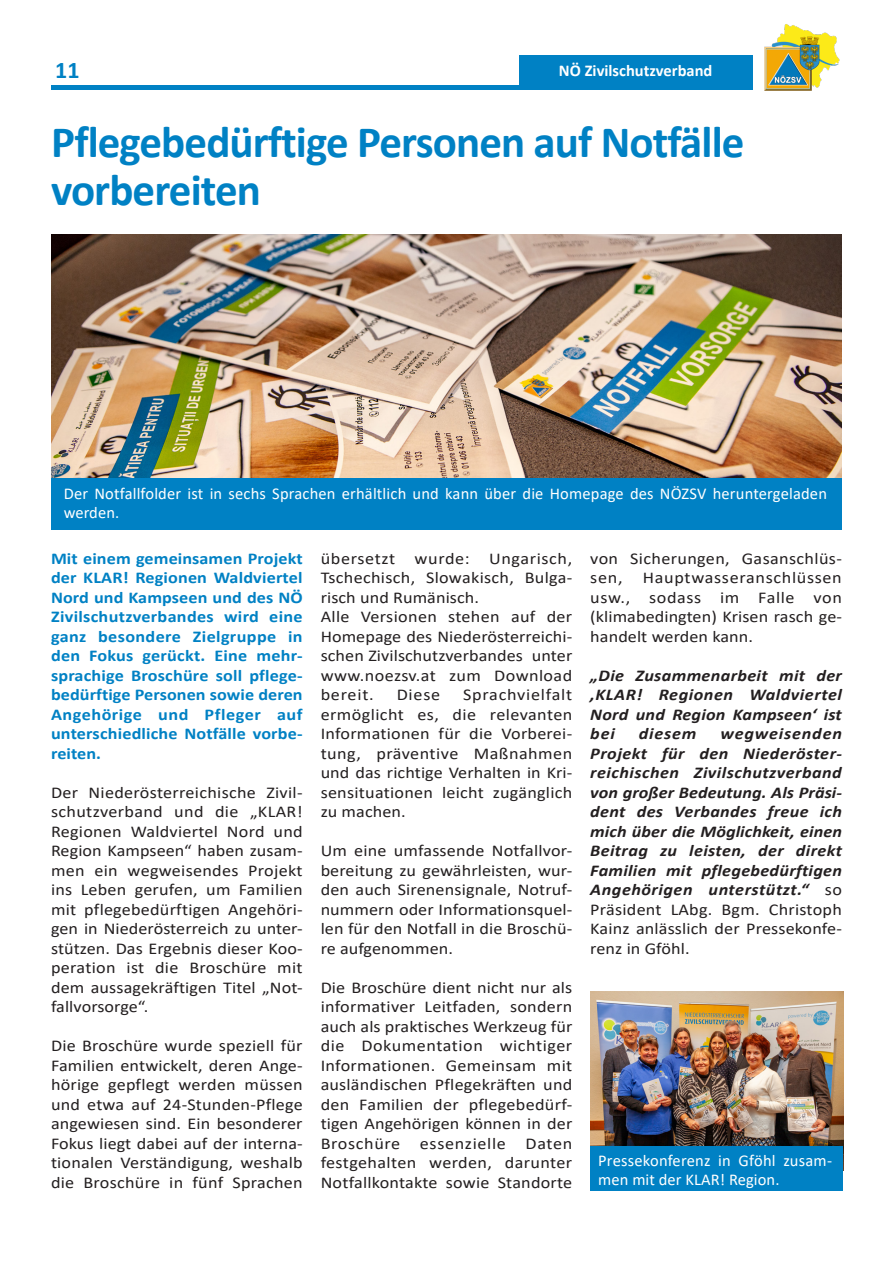
<style>
.page{position:relative;width:893px;height:1263px;background:#fff}
.page>*{position:absolute;margin:0;border:0;box-sizing:border-box;transform-origin:0 0}
.t1{font:700 45px "Calibri";letter-spacing:-.02em;color:#0081c4}
.t2{font:700 24px "Calibri";color:#0081c4}
.t3{font:16.5px/19.5px "Calibri";letter-spacing:.005em;color:#231f20;text-align:justify;scale:1.1 1}
.t4{font:italic 700 16.5px/19.5px "Calibri";letter-spacing:.02em;color:#231f20;text-align:justify;scale:1.1 1}
.t5{font:700 16.5px/19.5px "Calibri";letter-spacing:.01em;color:#0081c4;text-align:justify;scale:1.1 1}
.t6{font:16.5px/19.5px "Calibri";letter-spacing:.01em;color:#fff}
.t7{font:700 16.5px "Calibri";color:#fff}
.s1{font-weight:400;font-style:normal}
</style>
<div class="page">
<img style="left:51px;top:235px;width:791px;height:244px">
<div style="left:52px;top:479px;width:790px;height:51px;background:#0081c4"></div>
<img style="left:590px;top:992px;width:253px;height:154px">
<div style="left:590px;top:1146px;width:253px;height:45px;background:#0081c4"></div>
<div style="left:519px;top:56px;width:234px;height:33px;background:#0081c4"></div>
<img style="left:764px;top:24px;width:76px;height:67px">
<hr style="left:51px;top:85px;width:702px;height:4px;background:#0081c4">
<h2 class="t2" style="left:55px;top:53px;width:26px">11</h2>
<p class="t7" style="left:559px;top:59px;width:155px">NÖ Zivilschutzverband</p>
<p class="t1" style="left:51px;top:110px;width:695px">Pflegebedürftige Personen auf Notfälle</p>
<p class="t1" style="left:51px;top:158px;width:211px">vorbereiten</p>
<p class="t6" style="left:64px;top:483px;width:765px">Der Notfallfolder ist in sechs Sprachen erhältlich und kann über die Homepage des NÖZSV heruntergeladen werden.</p>
<p class="t5" style="left:51px;top:548px;width:230px">Mit einem gemeinsamen Projekt der KLAR! Regionen Waldviertel Nord und Kampseen und des NÖ Zivilschutzverbandes wird eine ganz besondere Zielgruppe in den Fokus gerückt. Eine mehr&shy;sprachige Broschüre soll pflege&shy;bedürftige Personen sowie deren Angehörige und Pfleger auf unterschiedliche Notfälle vorbe&shy;reiten.</p>
<p class="t3" style="left:51px;top:782px;width:230px">Der Niederösterreichische Zivil&shy;schutzverband und die „KLAR!<br>Regionen Waldviertel Nord und Region Kampseen“ haben zusam&shy;men ein wegweisendes Projekt ins Leben gerufen, um Familien mit pflegebedürftigen Angehöri&shy;gen in Niederösterreich zu unter&shy;stützen. Das Ergebnis dieser Koo&shy;peration ist die Broschüre mit dem aussagekräftigen Titel „Not&shy;fallvorsorge“.</p>
<p class="t3" style="left:51px;top:1036px;width:230px">Die Broschüre wurde speziell für Familien entwickelt, deren Ange&shy;hörige gepflegt werden müssen und etwa auf 24-Stunden-Pflege angewiesen sind. Ein besonderer Fokus liegt dabei auf der interna&shy;tionalen Verständigung, weshalb die Broschüre in fünf Sprachen</p>
<p class="t3" style="left:321px;top:548px;width:230px">übersetzt wurde: Ungarisch, Tschechisch, Slowakisch, Bulga&shy;risch und Rumänisch.</p>
<p class="t3" style="left:321px;top:607px;width:230px">Alle Versionen stehen auf der Homepage des Niederösterreichi&shy;schen Zivilschutzverbandes unter www.noezsv.at zum Download bereit.</p>
<p class="t3" style="left:321px;top:685px;width:230px;text-indent:142px">Sprachvielfalt ermöglicht es, die relevanten Informationen für die Vorberei&shy;tung, präventive Maßnahmen und das richtige Verhalten in Kri&shy;sensituationen leicht zugänglich zu machen.</p>
<p class="t3" style="left:321px;top:841px;width:230px">Um eine umfassende Notfallvor&shy;bereitung zu gewährleisten, wur&shy;den auch Sirenensignale, Notruf&shy;nummern oder Informationsquel&shy;len für den Notfall in die Broschü&shy;re aufgenommen.</p>
<p class="t3" style="left:321px;top:977px;width:230px">Die Broschüre dient nicht nur als informativer Leitfaden, sondern auch als praktisches Werkzeug für die Dokumentation wichtiger Informationen. Gemeinsam mit ausländischen Pflegekräften und den Familien der pflegebedürf&shy;tigen Angehörigen können in der Broschüre essenzielle Daten festgehalten werden, darunter Notfallkontakte sowie Standorte</p>
<p class="t3" style="left:397px;top:685px;width:41px">Diese</p>
<p class="t3" style="left:590px;top:548px;width:230px">von Sicherungen, Gasanschlüs&shy;sen, Hauptwasseranschlüssen usw., sodass im Falle von (klimabedingten) Krisen rasch ge&shy;handelt werden kann.</p>
<p class="t4" style="left:590px;top:665px;width:230px">„Die Zusammenarbeit mit der ‚KLAR! Regionen Waldviertel Nord und Region Kampseen‘ ist bei</p>
<p class="t4" style="left:590px;top:723px;width:230px;text-indent:130px">wegweisenden Projekt für den Niederöster&shy;reichischen Zivilschutzverband von großer Bedeutung. Als Präsi&shy;dent des Verbandes freue ich mich über die Möglichkeit, einen Beitrag zu leisten, der direkt Familien mit pflegebedürftigen Angehörigen unterstützt.“ <span class="s1">so Präsident LAbg. Bgm. Christoph Kainz anlässlich der Pressekonfe&shy;renz in Gföhl.</span></p>
<p class="t4" style="left:639px;top:723px;width:54px">diesem</p>
<p class="t6" style="left:598px;top:1150px;width:235px">Pressekonferenz in Gföhl zusam&shy;men mit der KLAR! Region.</p>
</div>
